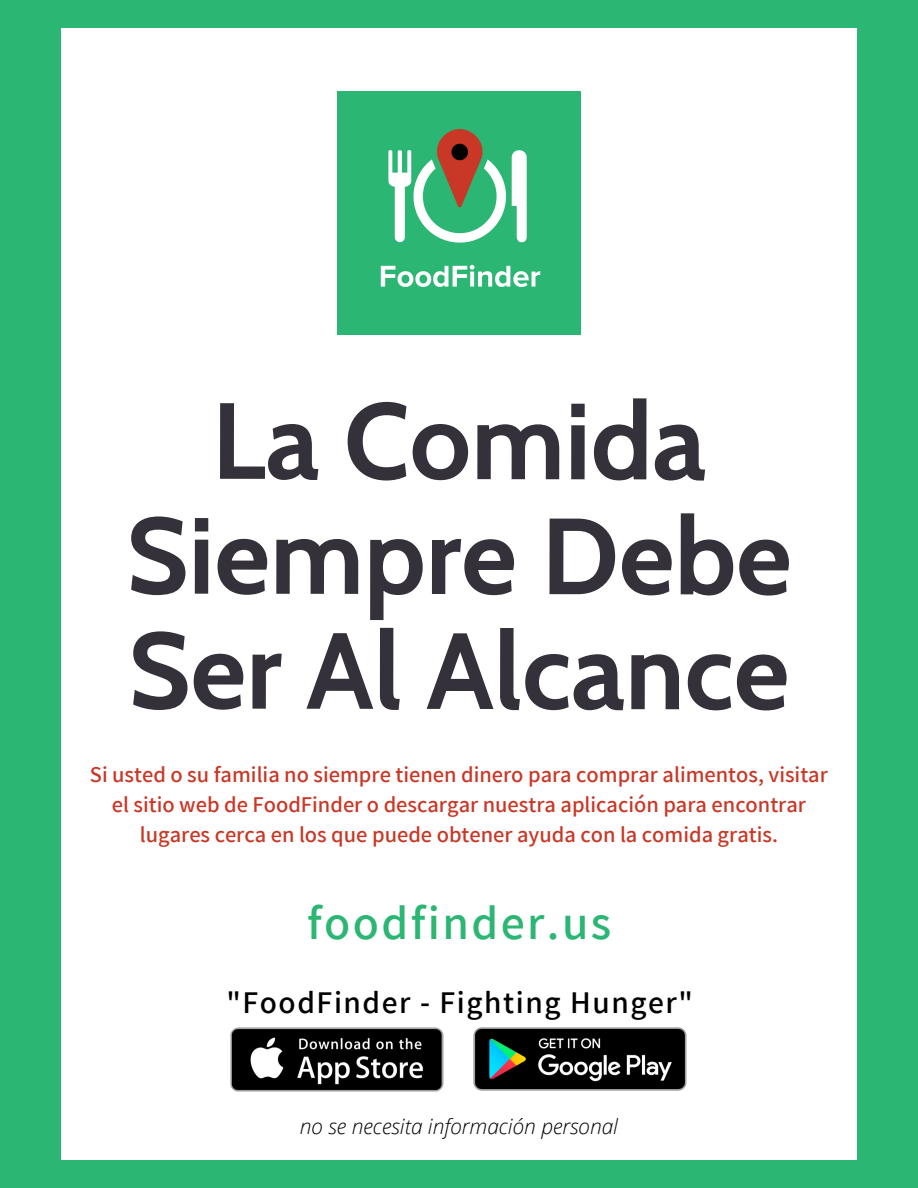
<style>
.page{position:relative;width:918px;height:1188px;background:#2bb673}
.page>*{position:absolute;margin:0;border:0;box-sizing:border-box;transform-origin:0 0}
.t1{font:700 108px/114.9px "Cabin";color:#34313a;text-align:center}
.t2{font:600 48px "Assistant";letter-spacing:.05em;color:#2bb673}
.t3{font:600 31.5px "Assistant";letter-spacing:.05em;color:#000}
.t4{font:600 22.5px/29.8px "Assistant";color:#c93827;text-align:center}
.t5{font:italic 300 20.85px "Open Sans";color:#000}
</style>
<div class="page">
<div style="left:61px;top:28px;width:796px;height:1132px;background:#fff"></div>
<img style="left:338px;top:92px;width:243px;height:243px">
<img style="left:230px;top:1027px;width:457px;height:65px">
<h1 class="t1" style="left:126px;top:383px;width:668px">La Comida<br>Siempre Debe<br>Ser Al Alcance</h1>
<p class="t4" style="left:90px;top:759px;width:740px">Si usted o su familia no siempre tienen dinero para comprar alimentos, visitar el sitio web de FoodFinder o descargar nuestra aplicación para encontrar lugares cerca en los que puede obtener ayuda con la comida gratis.</p>
<h2 class="t2" style="left:307px;top:890px;width:306px">foodfinder.us</h2>
<h3 class="t3" style="left:226px;top:981px;width:468px">"FoodFinder - Fighting Hunger"</h3>
<p class="t5" style="left:300px;top:1112px;width:320px">no se necesita información personal</p>
</div>
